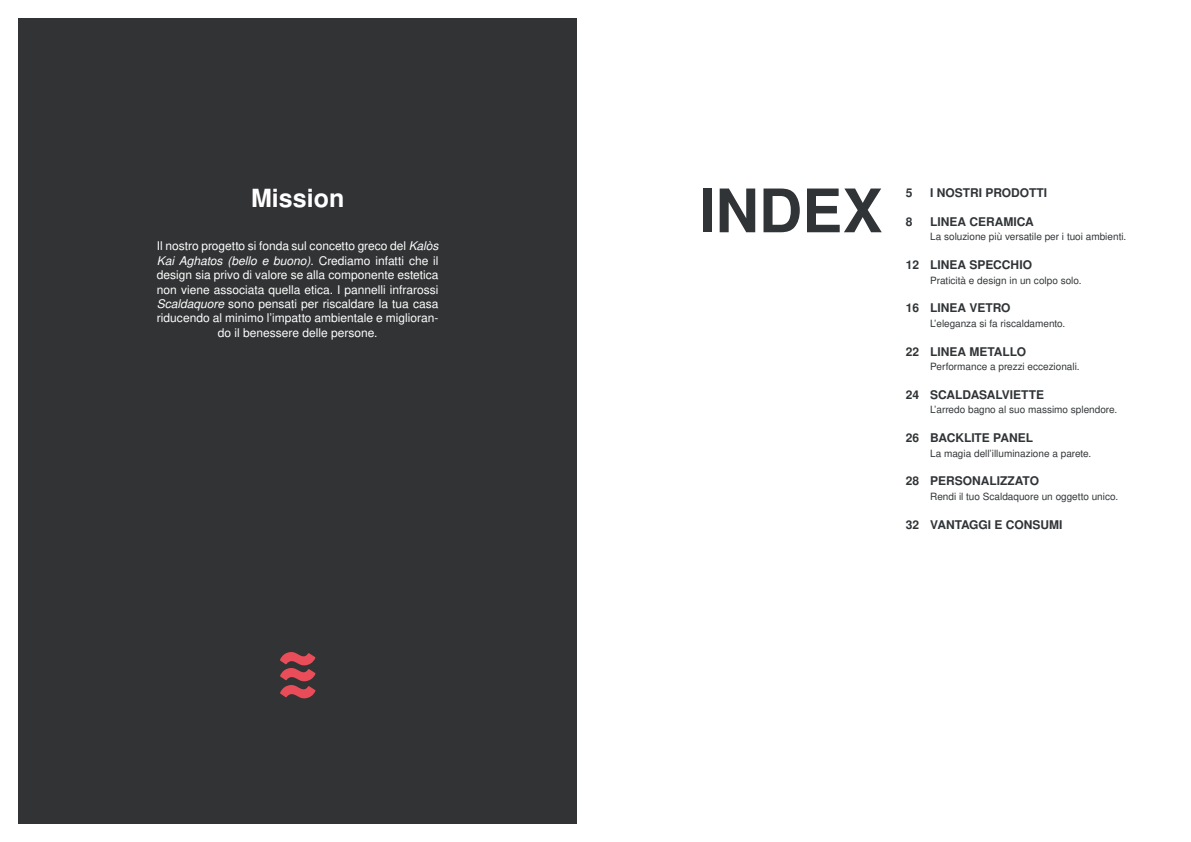
<style>
.page{position:relative;width:1191px;height:842px;background:#fff}
.page>*{position:absolute;margin:0;border:0;box-sizing:border-box;transform-origin:0 0}
.t1{font:700 60px "Nimbus San L";color:#303436}
.t2{font:700 25px "Nimbus San L";color:#fff}
.t3{font:12px/14.4px "Nimbus San L";color:#fff;text-align:center}
.t4{font:700 12px "Nimbus San L";color:#303436}
.t5{font:10px "Nimbus San L";color:#303436}
.s1{font-style:italic}
</style>
<div class="page">
<div style="left:18px;top:18px;width:559px;height:805px;background:#313334"></div>
<svg style="left:280px;top:652px;width:35px;height:46px"></svg>
<h2 class="t2" style="left:251px;top:181px;width:95px">Mission</h2>
<p class="t3" style="left:157px;top:239px;width:283px">Il nostro progetto si fonda sul concetto greco del <span class="s1">Kalòs Kai Aghatos (bello e buono)</span>. Crediamo infatti che il design sia privo di valore se alla componente estetica non viene associata quella etica. I pannelli infrarossi <span class="s1">Scaldaquore</span> sono pensati per riscaldare la tua casa riducendo al minimo l’impatto ambientale e miglioran&shy;do il benessere delle persone.</p>
<h1 class="t1" style="left:699px;top:168px;width:185px">INDEX</h1>
<p class="t4" style="left:905px;top:184px;width:8px">5</p>
<p class="t4" style="left:905px;top:213px;width:8px">8</p>
<p class="t4" style="left:905px;top:256px;width:15px">12</p>
<p class="t4" style="left:905px;top:300px;width:15px">16</p>
<p class="t4" style="left:905px;top:343px;width:15px">22</p>
<p class="t4" style="left:905px;top:386px;width:15px">24</p>
<p class="t4" style="left:905px;top:429px;width:15px">26</p>
<p class="t4" style="left:905px;top:472px;width:15px">28</p>
<p class="t4" style="left:905px;top:516px;width:15px">32</p>
<p class="t4" style="left:930px;top:184px;width:119px">I NOSTRI PRODOTTI</p>
<p class="t4" style="left:930px;top:213px;width:105px">LINEA CERAMICA</p>
<p class="t5" style="left:930px;top:230px;width:198px">La soluzione più versatile per i tuoi ambienti.</p>
<p class="t4" style="left:930px;top:256px;width:103px">LINEA SPECCHIO</p>
<p class="t5" style="left:930px;top:273px;width:153px">Praticità e design in un colpo solo.</p>
<p class="t4" style="left:930px;top:300px;width:82px">LINEA VETRO</p>
<p class="t5" style="left:930px;top:316px;width:137px">L’eleganza si fa riscaldamento.</p>
<p class="t4" style="left:930px;top:343px;width:97px">LINEA METALLO</p>
<p class="t5" style="left:930px;top:359px;width:151px">Performance a prezzi eccezionali.</p>
<p class="t4" style="left:930px;top:386px;width:115px">SCALDASALVIETTE</p>
<p class="t5" style="left:930px;top:403px;width:189px">L’arredo bagno al suo massimo splendore.</p>
<p class="t4" style="left:930px;top:429px;width:104px">BACKLITE PANEL</p>
<p class="t5" style="left:930px;top:446px;width:163px">La magia dell’illuminazione a parete.</p>
<p class="t4" style="left:930px;top:472px;width:110px">PERSONALIZZATO</p>
<p class="t5" style="left:930px;top:489px;width:189px">Rendi il tuo Scaldaquore un oggetto unico.</p>
<p class="t4" style="left:930px;top:516px;width:134px">VANTAGGI E CONSUMI</p>
</div>
